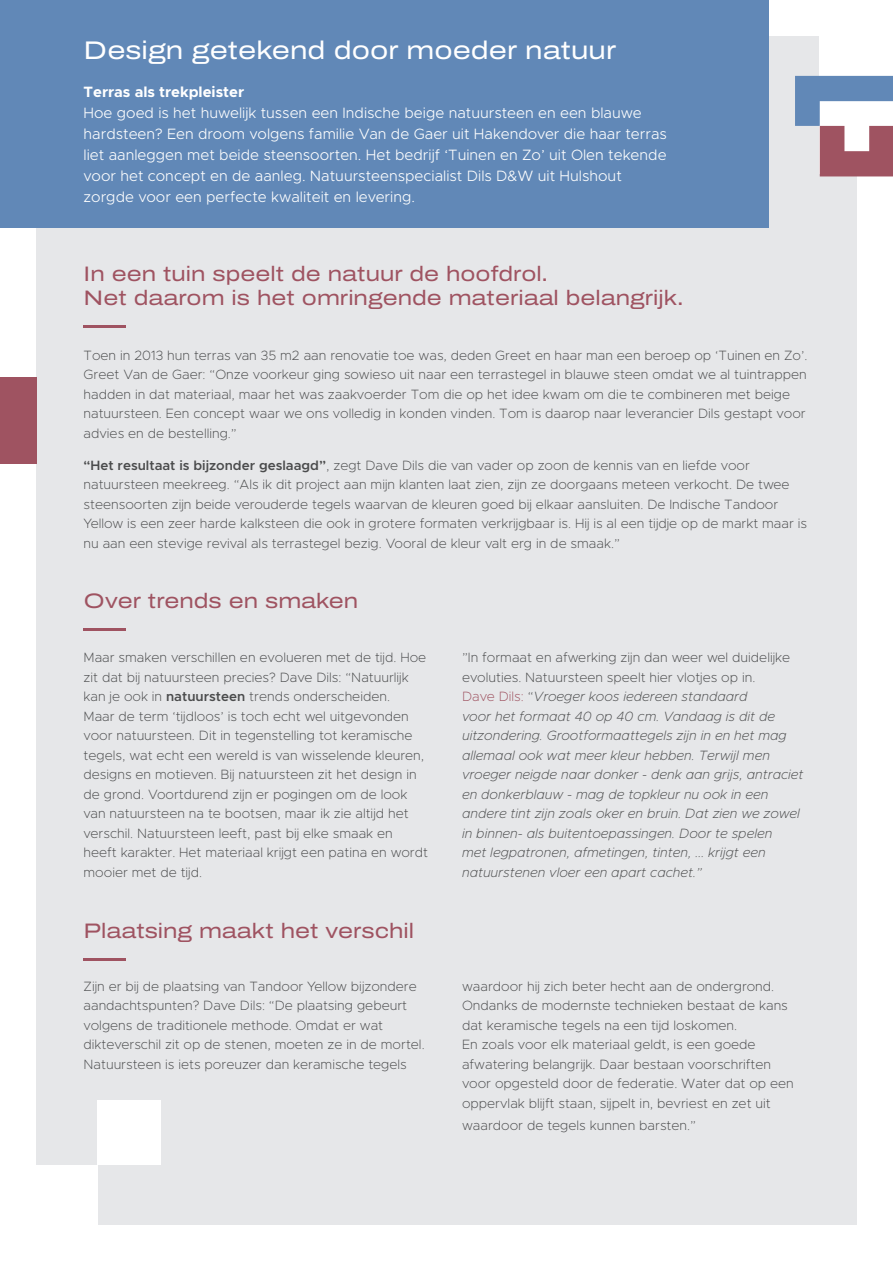
<style>
.page{position:relative;width:893px;height:1263px;background:#fff}
.page>*{position:absolute;margin:0;border:0;box-sizing:border-box;transform-origin:0 0}
.PAGE_HEADER{font:25.5px "Archivo Expanded";color:#fff}
.PAGE_HEADER-2{font:21px/24px "Archivo Expanded";color:#9f5361}
.Intro{font:300 15px/21px "Metropolis";color:#fff}
.Intro-2{font:700 15px "Metropolis";color:#fff}
.Body{font:200 13.5px/19.5px "Metropolis";color:#4b4c4d}
.Body-2{font:italic 200 13.5px/19.5px "Metropolis";color:#4b4c4d}
.s1{font-weight:600}
.s2{font-style:normal;color:#9f5361}
.s3{font-style:normal}
</style>
<div class="page">
<div style="left:36px;top:36px;width:821px;height:1189px;background:#e6e7e9"></div>
<div style="left:0;top:0;width:768px;height:227px;background:#6188b7"></div>
<hr style="left:84px;top:326px;width:42px;height:2px;background:#9f5361">
<div style="left:819px;top:21px;width:74px;height:152px;background:#fff"></div>
<div style="left:0;top:377px;width:36px;height:86px;background:#9f5361"></div>
<div style="left:0;top:1165px;width:98px;height:98px;background:#fff"></div>
<div style="left:98px;top:1101px;width:63px;height:64px;background:#fff"></div>
<svg style="left:795px;top:76px;width:98px;height:100px"></svg>
<hr style="left:84px;top:628px;width:42px;height:3px;background:#9f5361">
<hr style="left:84px;top:958px;width:42px;height:3px;background:#9f5361">
<p class="PAGE_HEADER" style="left:84px;top:31px;width:534px">Design getekend door moeder natuur</p>
<p class="Intro-2" style="left:84px;top:82px;width:162px">Terras als trekpleister</p>
<p class="Intro" style="left:84px;top:102px;width:585px">Hoe goed is het huwelijk tussen een Indische beige natuursteen en een blauwe hardsteen? Een droom volgens familie Van de Gaer uit Hakendover die haar terras liet aanleggen met beide steensoorten. Het bedrijf ‘Tuinen en Zo’ uit Olen tekende voor het concept en de aanleg. Natuursteenspecialist Dils D&amp;W uit Hulshout zorgde voor een perfecte kwaliteit en levering.</p>
<p class="PAGE_HEADER-2" style="left:84px;top:262px;width:601px">In een tuin speelt de natuur de hoofdrol.<br>Net daarom is het omringende materiaal belangrijk.</p>
<p class="Body" style="left:84px;top:345px;width:725px">Toen in 2013 hun terras van 35 m2 aan renovatie toe was, deden Greet en haar man een beroep op ‘Tuinen en Zo’.<br>Greet Van de Gaer: “Onze voorkeur ging sowieso uit naar een terrastegel in blauwe steen omdat we al tuintrappen hadden in dat materiaal, maar het was zaakvoerder Tom die op het idee kwam om die te combineren met beige natuursteen. Een concept waar we ons volledig in konden vinden. Tom is daarop naar leverancier Dils gestapt voor advies en de bestelling.”</p>
<p class="Body" style="left:84px;top:455px;width:725px"><span class="s1">“Het resultaat is bijzonder geslaagd”</span>, zegt Dave Dils die van vader op zoon de kennis van en liefde voor natuursteen meekreeg. “Als ik dit project aan mijn klanten laat zien, zijn ze doorgaans meteen verkocht. De twee steensoorten zijn beide verouderde tegels waarvan de kleuren goed bij elkaar aansluiten. De Indische Tandoor Yellow is een zeer harde kalksteen die ook in grotere formaten verkrijgbaar is. Hij is al een tijdje op de markt maar is nu aan een stevige revival als terrastegel bezig. Vooral de kleur valt erg in de smaak.”</p>
<p class="PAGE_HEADER-2" style="left:84px;top:588px;width:276px">Over trends en smaken</p>
<p class="Body" style="left:84px;top:648px;width:346px">Maar smaken verschillen en evolueren met de tijd. Hoe zit dat bij natuursteen precies? Dave Dils: “Natuurlijk kan je ook in <span class="s1">natuursteen</span> trends onderscheiden.<br>Maar de term ‘tijdloos’ is toch echt wel uitgevonden voor natuursteen. Dit in tegenstelling tot keramische tegels, wat echt een wereld is van wisselende kleuren, designs en motieven. Bij natuursteen zit het design in de grond. Voortdurend zijn er pogingen om de look van natuursteen na te bootsen, maar ik zie altijd het verschil. Natuursteen leeft, past bij elke smaak en heeft karakter. Het materiaal krijgt een patina en wordt mooier met de tijd.</p>
<p class="Body" style="left:462px;top:648px;width:330px">”In formaat en afwerking zijn dan weer wel duidelijke evoluties. Natuursteen speelt hier vlotjes op in.</p>
<p class="Body-2" style="left:462px;top:687px;width:343px"><span class="s2">Dave Dils:</span> <span class="s3">“</span>Vroeger koos iedereen standaard<br>voor het formaat 40 op 40 cm. Vandaag is dit de uitzondering. Grootformaattegels zijn in en het mag allemaal ook wat meer kleur hebben. Terwijl men vroeger neigde naar donker - denk aan grijs, antraciet en donkerblauw - mag de topkleur nu ook in een andere tint zijn zoals oker en bruin. Dat zien we zowel in binnen- als buitentoepassingen. Door te spelen<br>met legpatronen, afmetingen, tinten, ... krijgt een natuurstenen vloer een apart cachet.”</p>
<p class="PAGE_HEADER-2" style="left:84px;top:918px;width:332px">Plaatsing maakt het verschil</p>
<p class="Body" style="left:84px;top:976px;width:343px">Zijn er bij de plaatsing van Tandoor Yellow bijzondere aandachtspunten? Dave Dils: “De plaatsing gebeurt volgens de traditionele methode. Omdat er wat dikteverschil zit op de stenen, moeten ze in de mortel.<br>Natuursteen is iets poreuzer dan keramische tegels</p>
<p class="Body" style="left:462px;top:976px;width:314px">waardoor hij zich beter hecht aan de ondergrond.</p>
<p class="Body" style="left:462px;top:996px;width:327px">Ondanks de modernste technieken bestaat de kans dat keramische tegels na een tijd loskomen.</p>
<p class="Body" style="left:462px;top:1035px;width:333px">En zoals voor elk materiaal geldt, is een goede afwatering belangrijk. Daar bestaan voorschriften voor opgesteld door de federatie. Water dat op een oppervlak blijft staan, sijpelt in, bevriest en zet uit</p>
<p class="Body" style="left:462px;top:1116px;width:235px">waardoor de tegels kunnen barsten.”</p>
</div>
